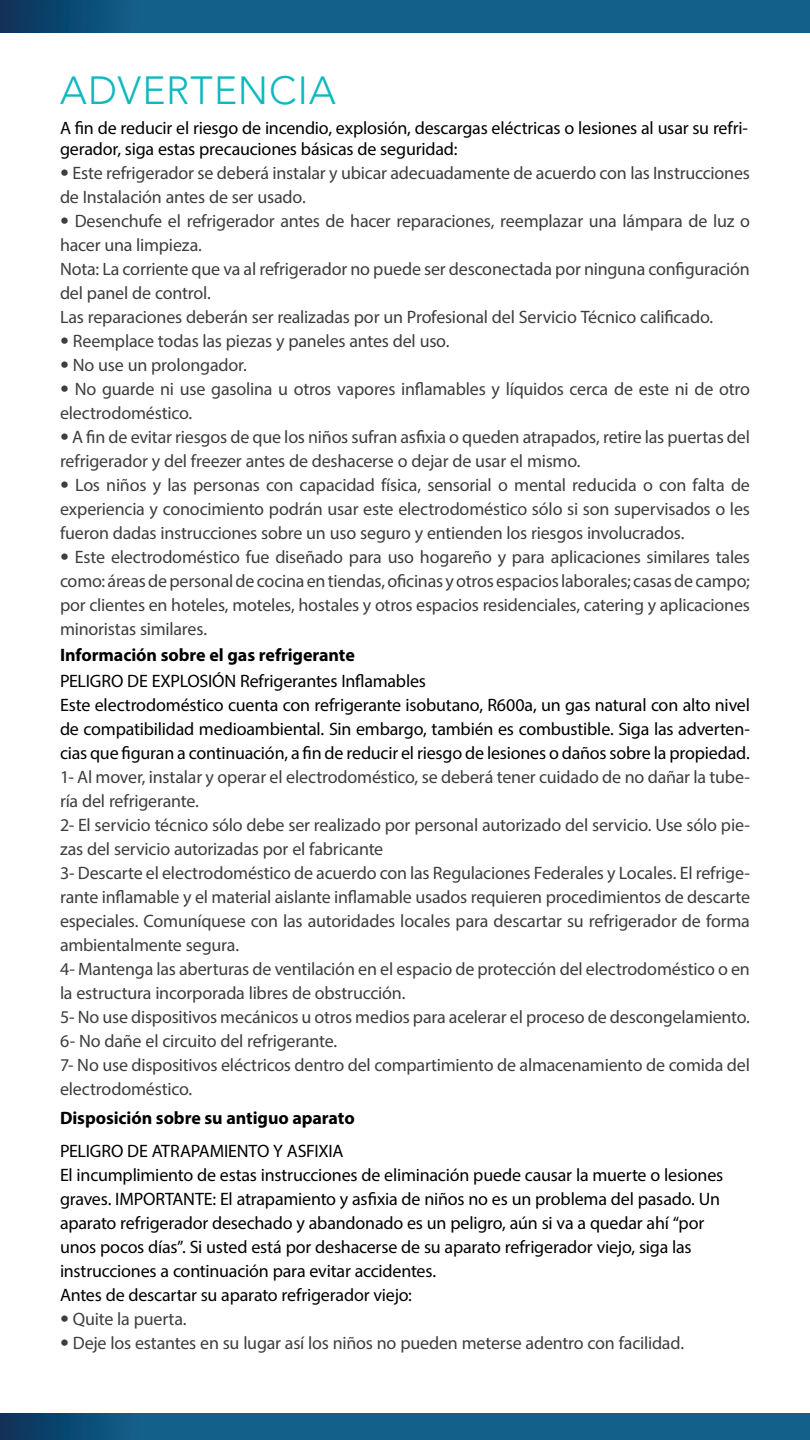
<style>
.page{position:relative;width:810px;height:1440px;background:#fff}
.page>*{position:absolute;margin:0;border:0;box-sizing:border-box;transform-origin:0 0}
.t1{font:300 39px "Avenir LT Std";letter-spacing:.03em;color:#0db9c0}
.t2{font:18px/24px "Myriad Pro";letter-spacing:-.01em;color:#3e3e3f}
.t3{font:18px/24px "Myriad Pro";letter-spacing:-.01em;color:#000001}
.t4{font:700 18px "Myriad Pro";letter-spacing:-.005em;color:#000001}
.s1{font-family:"Avenir LT Std";font-weight:300}
</style>
<div class="page">
<svg style="left:0;top:1413px;width:810px;height:27px;background:#115b85"></svg>
<svg style="left:0;top:0;width:810px;height:33px;background:#115b85"></svg>
<h1 class="t1" style="left:60px;top:68px;width:277px">ADVERTENCIA</h1>
<p class="t3" style="left:60px;top:116px;width:690px;line-height:21.6px">A fin de reducir el riesgo de incendio, explosión, descargas eléctricas o lesiones al usar su refri&shy;gerador, siga estas precauciones básicas de seguridad:</p>
<p class="t2" style="left:60px;top:161px;width:692px"><span class="s1">•</span> Este refrigerador se deberá instalar y ubicar adecuadamente de acuerdo con las Instrucciones de Instalación antes de ser usado.</p>
<p class="t2" style="left:60px;top:209px;width:692px"><span class="s1">•</span> Desenchufe el refrigerador antes de hacer reparaciones, reemplazar una lámpara de luz o hacer una limpieza.<br>Nota: La corriente que va al refrigerador no puede ser desconectada por ninguna configuración del panel de control.<br>Las reparaciones deberán ser realizadas por un Profesional del Servicio Técnico calificado.</p>
<p class="t2" style="left:60px;top:329px;width:391px"><span class="s1">•</span> Reemplace todas las piezas y paneles antes del uso.</p>
<p class="t2" style="left:60px;top:353px;width:188px"><span class="s1">•</span> No use un prolongador.</p>
<p class="t2" style="left:60px;top:377px;width:692px"><span class="s1">•</span> No guarde ni use gasolina u otros vapores inflamables y líquidos cerca de este ni de otro electrodoméstico.</p>
<p class="t2" style="left:60px;top:425px;width:692px"><span class="s1">•</span> A fin de evitar riesgos de que los niños sufran asfixia o queden atrapados, retire las puertas del refrigerador y del freezer antes de deshacerse o dejar de usar el mismo.</p>
<p class="t2" style="left:60px;top:473px;width:692px;text-align:justify"><span class="s1">•</span> Los niños y las personas con capacidad física, sensorial o mental reducida o con falta de experiencia y conocimiento podrán usar este electrodoméstico sólo si son supervisados o les fueron dadas instrucciones sobre un uso seguro y entienden los riesgos involucrados.</p>
<p class="t2" style="left:60px;top:545px;width:692px;text-align:justify"><span class="s1">•</span> Este electrodoméstico fue diseñado para uso hogareño y para aplicaciones similares tales como: áreas de personal de cocina en tiendas, oficinas y otros espacios laborales; casas de campo; por clientes en hoteles, moteles, hostales y otros espacios residenciales, catering y aplicaciones minoristas similares.</p>
<p class="t4" style="left:60px;top:644px;width:296px">Información sobre el gas refrigerante</p>
<p class="t3" style="left:60px;top:668px;width:692px">PELIGRO DE EXPLOSIÓN Refrigerantes Inflamables<br>Este electrodoméstico cuenta con refrigerante isobutano, R600a, un gas natural con alto nivel de compatibilidad medioambiental. Sin embargo, también es combustible. Siga las adverten&shy;cias que figuran a continuación, a fin de reducir el riesgo de lesiones o daños sobre la propiedad.</p>
<p class="t2" style="left:60px;top:764px;width:692px">1- Al mover, instalar y operar el electrodoméstico, se deberá tener cuidado de no dañar la tube&shy;ría del refrigerante.<br>2- El servicio técnico sólo debe ser realizado por personal autorizado del servicio. Use sólo pie&shy;zas del servicio autorizadas por el fabricante<br>3- Descarte el electrodoméstico de acuerdo con las Regulaciones Federales y Locales. El refrige&shy;rante inflamable y el material aislante inflamable usados requieren procedimientos de descarte especiales. Comuníquese con las autoridades locales para descartar su refrigerador de forma ambientalmente segura.<br>4- Mantenga las aberturas de ventilación en el espacio de protección del electrodoméstico o en la estructura incorporada libres de obstrucción.<br>5- No use dispositivos mecánicos u otros medios para acelerar el proceso de descongelamiento.<br>6- No dañe el circuito del refrigerante.<br>7- No use dispositivos eléctricos dentro del compartimiento de almacenamiento de comida del electrodoméstico.</p>
<p class="t4" style="left:60px;top:1107px;width:296px">Disposición sobre su antiguo aparato</p>
<p class="t3" style="left:60px;top:1139px;width:665px">PELIGRO DE ATRAPAMIENTO Y ASFIXIA<br>El incumplimiento de estas instrucciones de eliminación puede causar la muerte o lesiones graves. IMPORTANTE: El atrapamiento y asfixia de niños no es un problema del pasado. Un aparato refrigerador desechado y abandonado es un peligro, aún si va a quedar ahí “por unos pocos días”. Si usted está por deshacerse de su aparato refrigerador viejo, siga las instrucciones a continuación para evitar accidentes.<br>Antes de descartar su aparato refrigerador viejo:</p>
<p class="t2" style="left:60px;top:1307px;width:128px"><span class="s1">•</span> Quite la puerta.</p>
<p class="t2" style="left:60px;top:1331px;width:626px"><span class="s1">•</span> Deje los estantes en su lugar así los niños no pueden meterse adentro con facilidad.</p>
</div>
